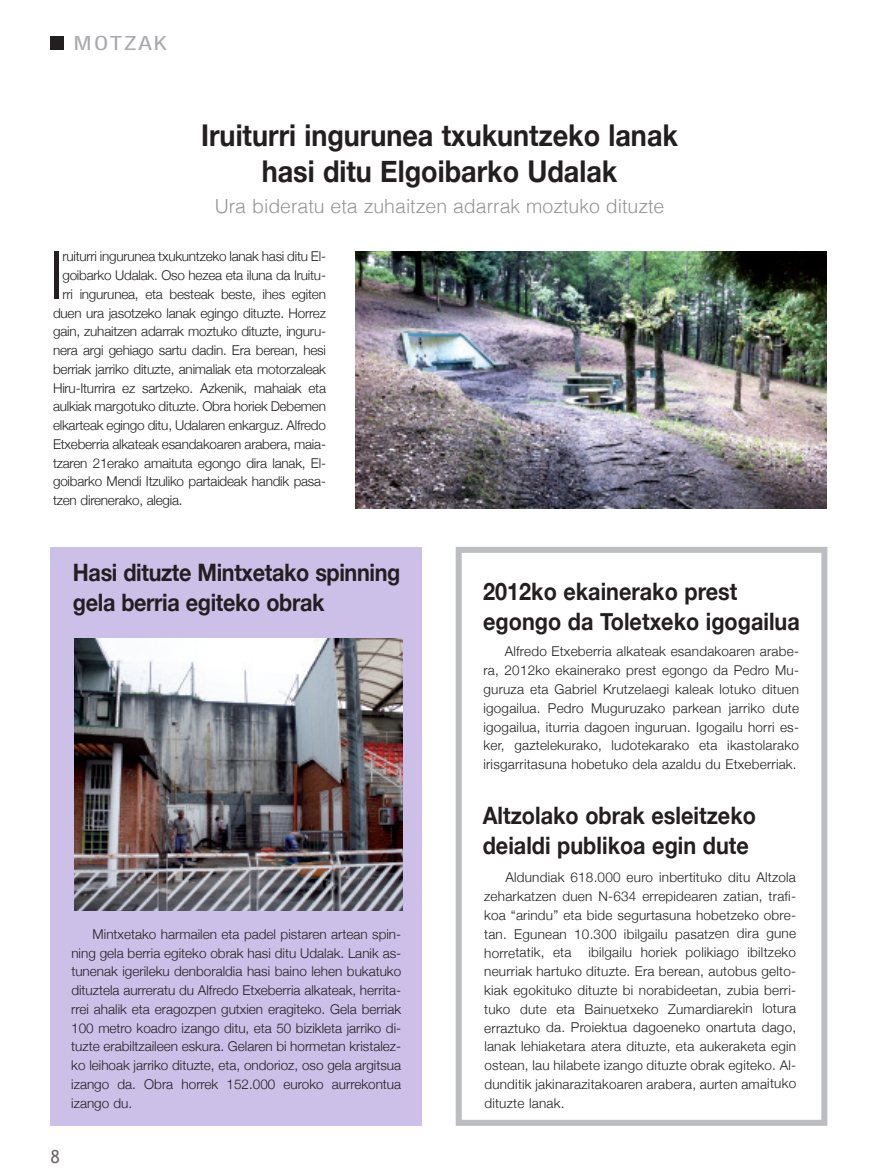
<style>
.page{position:relative;width:877px;height:1175px;background:#fff}
.page>*{position:absolute;margin:0;border:0;box-sizing:border-box;transform-origin:0 0}
.t1{font:300 66px "Helvetica Neue";color:#231f20}
.t2{font:700 30px/36px "Helvetica Neue";color:#231f20;text-align:center;scale:.9 1}
.t3{font:700 24px/30px "Helvetica Neue";color:#231f20;scale:.9 1}
.t4{font:21px "NH57";letter-spacing:.09em;color:#a8a9ad;scale:1.3 1}
.t5{font:300 19.5px "Helvetica";color:#939598}
.t6{font:18px "Trebuchet MS";color:#716c6b}
.t7{font:300 13.5px/18.8px "Helvetica Neue";letter-spacing:-.015em;color:#231f20;text-align:justify}
</style>
<div class="page">
<div style="left:51px;top:36px;width:13px;height:14px;background:#231f20"></div>
<div style="left:456px;top:547px;width:371px;height:578px;border:6px solid #bcbdc0"></div>
<div style="left:50px;top:547px;width:372px;height:578px;background:#cdc0e8"></div>
<img style="left:356px;top:251px;width:470px;height:257px">
<img style="left:74px;top:638px;width:329px;height:272px">
<h3 class="t4" style="left:74px;top:36px;width:73px">MOTZAK</h3>
<h2 class="t2" style="left:201px;top:116px;width:531px">Iruiturri ingurunea txukuntzeko lanak hasi ditu Elgoibarko Udalak</h2>
<h3 class="t5" style="left:215px;top:198px;width:451px">Ura bideratu eta zuhaitzen adarrak moztuko dituzte</h3>
<h1 class="t1" style="left:49px;top:235px;width:16px">I</h1>
<p class="t7" style="left:62px;top:247px;width:265px">ruiturri ingurunea txukuntzeko lanak hasi ditu El-</p>
<p class="t7" style="left:62px;top:266px;width:265px">goibarko Udalak. Oso hezea eta iluna da Iruitu-</p>
<p class="t7" style="left:62px;top:284px;width:265px">rri ingurunea, eta besteak beste, ihes egiten</p>
<p class="t7" style="left:53px;top:303px;width:274px">duen ura jasotzeko lanak egingo dituzte. Horrez</p>
<p class="t7" style="left:53px;top:322px;width:274px">gain, zuhaitzen adarrak moztuko dituzte, inguru-</p>
<p class="t7" style="left:53px;top:341px;width:274px">nera argi gehiago sartu dadin. Era berean, hesi</p>
<p class="t7" style="left:53px;top:359px;width:274px">berriak jarriko dituzte, animaliak eta motorzaleak</p>
<p class="t7" style="left:53px;top:378px;width:274px">Hiru-Iturrira ez sartzeko. Azkenik, mahaiak eta</p>
<p class="t7" style="left:53px;top:397px;width:274px">aulkiak margotuko dituzte. Obra horiek Debemen</p>
<p class="t7" style="left:53px;top:416px;width:274px">elkarteak egingo ditu, Udalaren enkarguz. Alfredo</p>
<p class="t7" style="left:53px;top:434px;width:274px">Etxeberria alkateak esandakoaren arabera, maia-</p>
<p class="t7" style="left:53px;top:453px;width:274px">tzaren 21erako amaituta egongo dira lanak, El-</p>
<p class="t7" style="left:53px;top:472px;width:274px">goibarko Mendi Itzuliko partaideak handik pasa-</p>
<p class="t7" style="left:53px;top:491px;width:131px">tzen direnerako, alegia.</p>
<h3 class="t3" style="left:73px;top:557px;width:365px">Hasi dituzte Mintxetako spinning gela berria egiteko obrak</h3>
<p class="t7" style="left:71px;top:924px;width:331px;text-indent:21px">Mintxetako harmailen eta padel pistaren artean spin&shy;ning gela berria egiteko obrak hasi ditu Udalak. Lanik as&shy;tunenak igerileku denboraldia hasi baino lehen bukatuko dituztela aurreratu du Alfredo Etxeberria alkateak, herrita&shy;rrei ahalik eta eragozpen gutxien eragiteko. Gela berriak 100 metro koadro izango ditu, eta 50 bizikleta jarriko di&shy;tuzte erabiltzaileen eskura. Gelaren bi hormetan kristalez&shy;ko leihoak jarriko dituzte, eta, ondorioz, oso gela argitsua izango da. Obra horrek 152.000 euroko aurrekontua izango du.</p>
<h3 class="t6" style="left:50px;top:1146px;width:11px">8</h3>
<h3 class="t3" style="left:483px;top:575px;width:353px">2012ko ekainerako prest egongo da Toletxeko igogailua</h3>
<p class="t7" style="left:483px;top:642px;width:317px;text-indent:21px">Alfredo Etxeberria alkateak esandakoaren arabe&shy;ra, 2012ko ekainerako prest egongo da Pedro Mu&shy;guruza eta Gabriel Krutzelaegi kaleak lotuko dituen igogailua. Pedro Muguruzako parkean jarriko dute igogailua, iturria dagoen inguruan. Igogailu horri es&shy;ker, gaztelekurako, ludotekarako eta ikastolarako irisgarritasuna hobetuko dela azaldu du Etxeberriak.</p>
<h3 class="t3" style="left:483px;top:800px;width:305px">Altzolako obrak esleitzeko deialdi publikoa egin dute</h3>
<p class="t7" style="left:484px;top:867px;width:314px;text-indent:21px">Aldundiak 618.000 euro inbertituko ditu Altzola zeharkatzen duen N-634 errepidearen zatian, trafi&shy;koa “arindu” eta bide segurtasuna hobetzeko obre&shy;tan. Egunean 10.300 ibilgailu pasatzen dira gune horretatik, eta ibilgailu horiek polikiago ibiltzeko neurriak hartuko dituzte. Era berean, autobus gelto&shy;kiak egokituko dituzte bi norabideetan, zubia berri&shy;tuko dute eta Bainuetxeko Zumardiarekin lotura erraztuko da. Proiektua dagoeneko onartuta dago, lanak lehiaketara atera dituzte, eta aukeraketa egin ostean, lau hilabete izango dituzte obrak egiteko. Al&shy;dunditik jakinarazitakoaren arabera, aurten amaituko dituzte lanak.</p>
</div>
